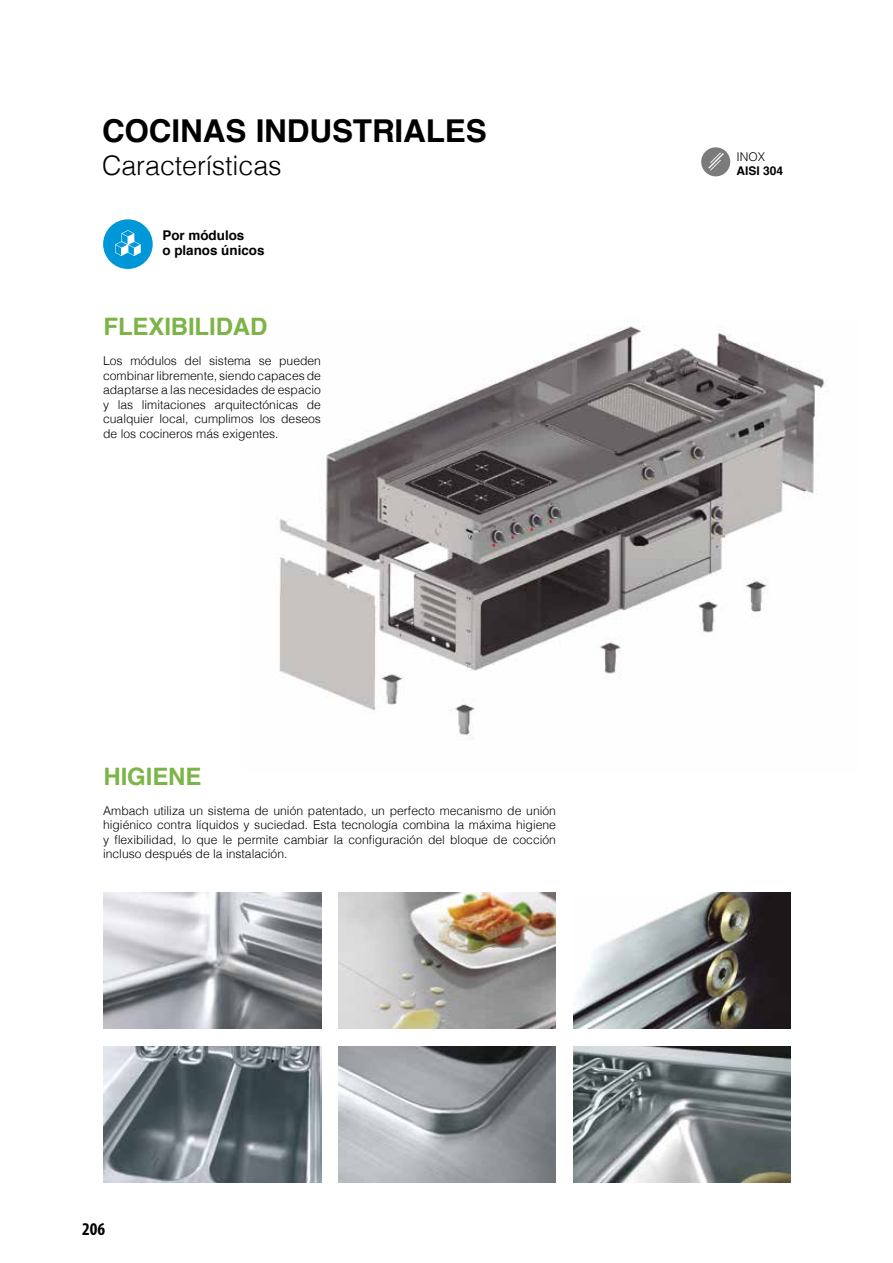
<style>
.page{position:relative;width:893px;height:1263px;background:#fff}
.page>*{position:absolute;margin:0;border:0;box-sizing:border-box;transform-origin:0 0}
.t1{font:700 31.5px "Helvetica";letter-spacing:-.005em;color:#000}
.t2{font:300 27px "Helvetica";letter-spacing:-.005em;color:#000}
.t3{font:700 24px "Helvetica";letter-spacing:-.005em;color:#7db448}
.t4{font:700 condensed 18px "Myriad Pro";color:#000}
.t5{font:700 13.35px/15px "Helvetica";color:#000}
.t6{font:300 12.15px/14.5px "Helvetica";color:#000;text-align:justify}
.t7{font:700 12px "Helvetica";color:#000}
.t8{font:300 12px "Helvetica";color:#000}
</style>
<div class="page">
<img style="left:279px;top:326px;width:546px;height:413px">
<svg style="left:701px;top:147px;width:29px;height:29px"></svg>
<svg style="left:708px;top:152px;width:16px;height:19px"></svg>
<div style="left:103px;top:219px;width:50px;height:50px;background:#0097d8;border-radius:50%"></div>
<svg style="left:115px;top:230px;width:26px;height:26px"></svg>
<img style="left:339px;top:1046px;width:217px;height:136px">
<img style="left:103px;top:1046px;width:218px;height:136px">
<img style="left:573px;top:1046px;width:218px;height:136px">
<img style="left:573px;top:892px;width:218px;height:136px">
<img style="left:103px;top:892px;width:218px;height:136px">
<img style="left:339px;top:892px;width:217px;height:136px">
<h1 class="t1" style="left:102px;top:105px;width:386px">COCINAS INDUSTRIALES</h1>
<h2 class="t2" style="left:102px;top:142px;width:181px">Características</h2>
<p class="t8" style="left:736px;top:146px;width:30px">INOX</p>
<p class="t7" style="left:736px;top:161px;width:48px">AISI 304</p>
<p class="t5" style="left:162px;top:228px;width:104px">Por módulos<br>o planos únicos</p>
<h3 class="t3" style="left:103px;top:307px;width:166px">FLEXIBILIDAD</h3>
<p class="t6" style="left:103px;top:353px;width:219px">Los módulos del sistema se pueden combinar libremente, siendo capaces de adaptarse a las necesidades de espacio y las limitaciones arquitectónicas de cualquier local, cumplimos los deseos de los cocineros más exigentes.</p>
<h3 class="t3" style="left:103px;top:757px;width:99px">HIGIENE</h3>
<p class="t6" style="left:103px;top:802px;width:454px">Ambach utiliza un sistema de unión patentado, un perfecto mecanismo de unión higiénico contra líquidos y suciedad. Esta tecnología combina la máxima higiene y flexibilidad, lo que le permite cambiar la configuración del bloque de cocción incluso después de la instalación.</p>
<h3 class="t4" style="left:82px;top:1218px;width:25px">206</h3>
</div>
